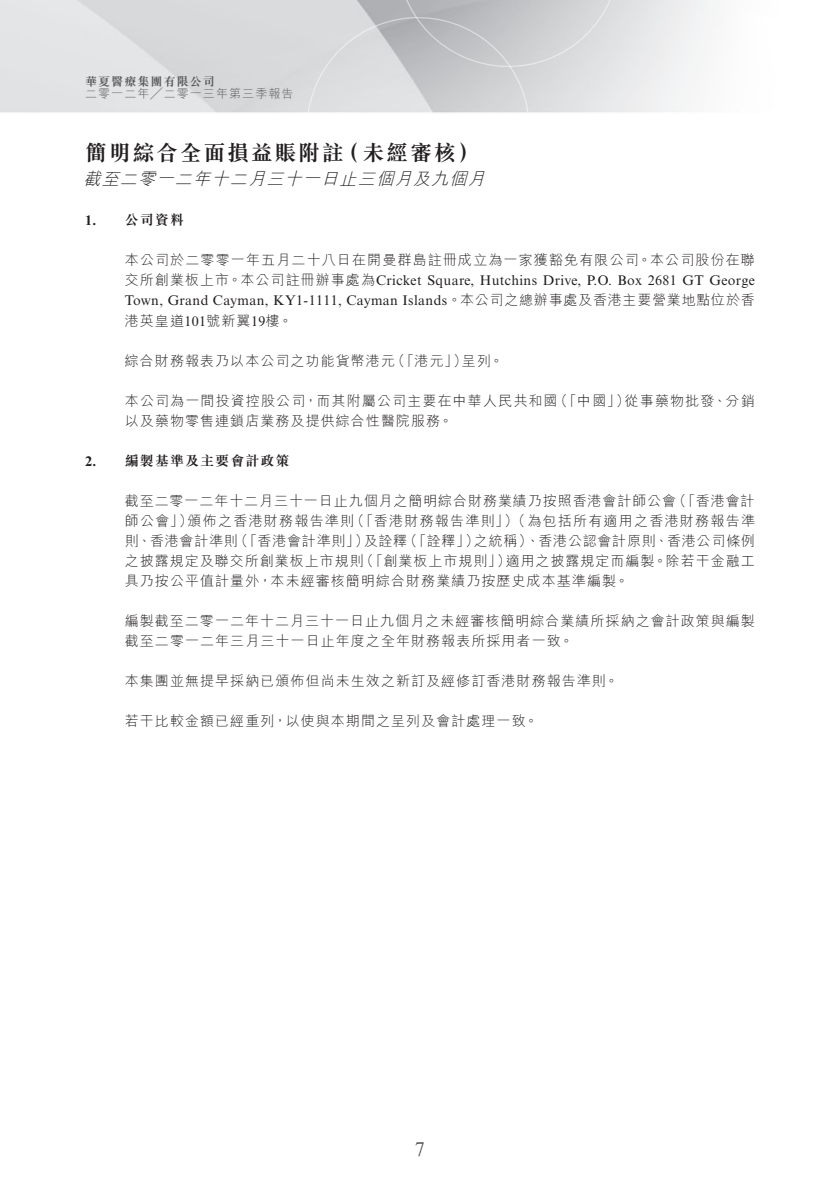
<style>
.page{position:relative;width:840px;height:1191px;background:#fff}
.page>*{position:absolute;margin:0;border:0;box-sizing:border-box;transform-origin:0 0}
.Heading_1{font:700 22px "M Sung HK";letter-spacing:.075em;color:#231f20}
.t1{font:20px "Times New Roman MT Std";color:#57585a}
.Body_Text{font:italic 300 17px "M Hei HK";color:#231f20}
.Notes{font:300 14px/20px "M Hei HK";letter-spacing:.075em;color:#231f20}
.Notes-2{font:14px/20px "Times New Roman MT Std";letter-spacing:.025em;color:#231f20;text-align:justify}
.Notes-3{font:300 14px "M Hei HK";letter-spacing:.055em;color:#231f20}
.Notes_HD1{font:700 14px "M Sung HK";letter-spacing:.075em;color:#231f20}
.Notes_HD1-2{font:700 14px "Times New Roman MT Std";color:#231f20}
.t2{font:300 12px "M Hei HK";letter-spacing:.09em;color:#57585a}
.t3{font:700 12px "M Sung HK";letter-spacing:.09em;color:#57585a}
.s1{font-family:"M Hei HK";font-weight:300}
</style>
<div class="page">
<svg style="left:304px;top:15px;width:227px;height:99px;background:#d7d8da"></svg>
<svg style="left:394px;top:0;width:227px;height:69px;background:#c8c9cb"></svg>
<p class="t3" style="left:85px;top:75px;width:131px">華夏醫療集團有限公司</p>
<p class="t2" style="left:85px;top:87px;width:210px">二零一二年╱二零一三年第三季報告</p>
<p class="Heading_1" style="left:337px;top:142px;width:143px">（未經審核(</p>
<p class="Heading_1" style="left:85px;top:142px;width:260px">簡明綜合全面損益賬附註</p>
<p class="Body_Text" style="left:83px;top:170px;width:407px">截至二零一二年十二月三十一日止三個月及九個月</p>
<p class="Notes_HD1" style="left:125px;top:213px;width:61px">公司資料</p>
<p class="Notes_HD1-2" style="left:85px;top:212px;width:13px">1.</p>
<p class="Notes_HD1-2" style="left:85px;top:452px;width:13px">2.</p>
<p class="Notes-2" style="left:125px;top:251px;width:631px"><span class="s1">本公司於二零零一年五月二十八日在開曼群島註冊成立為一家獲豁免有限公司。本公司股份在聯交所創業板上市。本公司註冊辦事處為</span>Cricket Square, Hutchins Drive, O. P . Box 2681 GT George Town, Grand Cayman, KY1-1111, Cayman Islands<span class="s1">。本公司之總辦事處及香港主要營業地點位於香港英皇道</span>101<span class="s1">號新翼</span>19<span class="s1">樓。</span></p>
<p class="Notes" style="left:461px;top:350px;width:43px">呈列。</p>
<p class="Notes" style="left:391px;top:350px;width:77px">（「港元」）</p>
<p class="Notes" style="left:125px;top:350px;width:271px">綜合財務報表乃以本公司之功能貨幣港元</p>
<p class="Notes" style="left:553px;top:390px;width:78px">（「中國」）</p>
<p class="Notes" style="left:125px;top:390px;width:434px">本公司為一間投資控股公司，而其附屬公司主要在中華人民共和國以及藥物零售連鎖店業務及提供綜合性醫院服務。</p>
<p class="Notes_HD1" style="left:125px;top:453px;width:166px">編製基準及主要會計政策</p>
<p class="Notes" style="left:624px;top:390px;width:131px">從事藥物批發、分銷</p>
<p class="Notes" style="left:350px;top:490px;width:406px;text-indent:-225px">截至二零一二年十二月三十一日止九個月之簡明綜合財務業績乃按照香港會計師公會<br>（「香港財務報告準則」）（為包括所有適用之香港財務報告準</p>
<p class="Notes" style="left:672px;top:490px;width:84px">（「香港會計</p>
<p class="Notes" style="left:125px;top:510px;width:69px">師公會」）</p>
<p class="Notes" style="left:187px;top:510px;width:168px">頒佈之香港財務報告準則</p>
<p class="Notes" style="left:234px;top:530px;width:136px">（「香港會計準則」）</p>
<p class="Notes" style="left:403px;top:530px;width:77px">（「詮釋」）</p>
<p class="Notes-3" style="left:473px;top:533px;width:282px">之統稱）、香港公認會計原則、香港公司條例</p>
<p class="Notes" style="left:125px;top:530px;width:114px">則、香港會計準則</p>
<p class="Notes" style="left:363px;top:530px;width:45px">及詮釋</p>
<p class="Notes" style="left:360px;top:550px;width:152px">（「創業板上市規則」）</p>
<p class="Notes" style="left:125px;top:550px;width:505px">之披露規定及聯交所創業板上市規則<br>具乃按公平值計量外，本未經審核簡明綜合財務業績乃按歷史成本基準編製。</p>
<p class="Notes" style="left:125px;top:610px;width:631px">編製截至二零一二年十二月三十一日止九個月之未經審核簡明綜合業績所採納之會計政策與編製截至二零一二年三月三十一日止年度之全年財務報表所採用者一致。</p>
<p class="Notes" style="left:125px;top:670px;width:495px">本集團並無提早採納已頒佈但尚未生效之新訂及經修訂香港財務報告準則。</p>
<p class="Notes" style="left:125px;top:710px;width:415px">若干比較金額已經重列，以使與本期間之呈列及會計處理一致。</p>
<p class="Notes" style="left:505px;top:550px;width:250px">適用之披露規定而編製。除若干金融工</p>
<h2 class="t1" style="left:415px;top:1138px;width:11px">7</h2>
</div>
